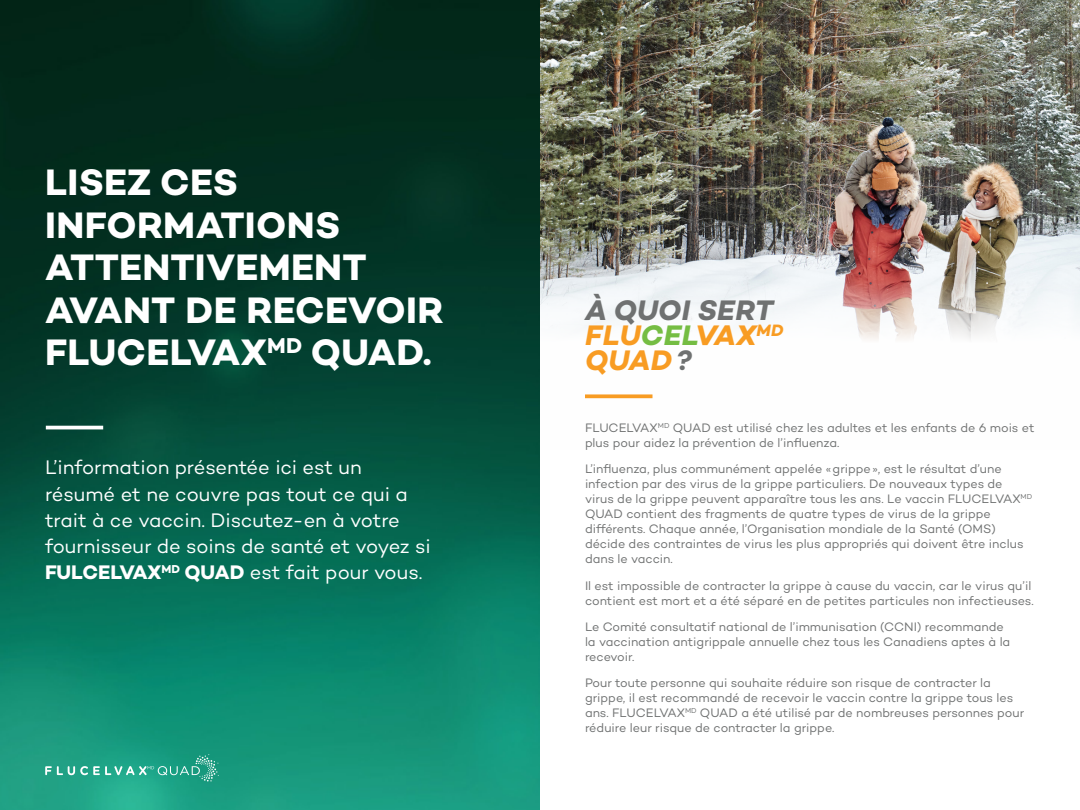
<style>
.page{position:relative;width:1080px;height:810px;background:#fff}
.page>*{position:absolute;margin:0;border:0;box-sizing:border-box;transform-origin:0 0}
.t1{font:700 37.5px/42.5px "Campton";letter-spacing:.005em;color:#fff}
.t2{font:italic 700 28.75px/25px "Campton";letter-spacing:.005em;color:#f89c23}
.t3{font:italic 700 28.75px "Campton";letter-spacing:.005em;color:#6f7171}
.t4{font:20px/26.2px "Campton";letter-spacing:-.005em;color:#fff}
.t5{font:12.5px/15px "Campton";letter-spacing:-.005em;color:#6f7171}
.s1{font-weight:700}
.s2{color:#75bd43}
.s3{color:#6f7171}
</style>
<div class="page">
<img style="left:0;top:0;width:540px;height:810px">
<img style="left:540px;top:0;width:540px;height:399px">
<hr style="left:46px;top:426px;width:57px;height:3px;background:#fff">
<svg style="left:585px;top:394px;width:67px;height:4px"></svg>
<svg style="left:45px;top:754px;width:174px;height:27px;background:#33aa90"></svg>
<p class="t1" style="left:45px;top:161px;width:400px">LISEZ CES<br>INFORMATIONS<br>ATTENTIVEMENT<br>AVANT DE RECEVOIR<br>FLUCELVAX<sup>MD</sup> QUAD.</p>
<p class="t4" style="left:45px;top:454px;width:387px">L’information présentée ici est un résumé et ne couvre pas tout ce qui a trait à ce vaccin. Discutez-en à votre fournisseur de soins de santé et voyez si <span class="s1">FULCELVAX</span><sup>MD</sup> <span class="s1">QUAD</span> est fait pour vous.</p>
<p class="t3" style="left:585px;top:292px;width:190px">À QUOI SERT</p>
<p class="t2" style="left:585px;top:323px;width:200px">FLU<span class="s2">CEL</span>VAX<sup>MD<br></sup>QUAD<span class="s3">?</span></p>
<p class="t5" style="left:585px;top:420px;width:451px">FLUCELVAX<sup>MD</sup> QUAD est utilisé chez les adultes et les enfants de 6 mois et plus pour aidez la prévention de l’influenza.</p>
<p class="t5" style="left:585px;top:461px;width:449px">L’influenza, plus communément appelée «grippe», est le résultat d’une infection par des virus de la grippe particuliers. De nouveaux types de virus de la grippe peuvent apparaître tous les ans. Le vaccin FLUCELVAX<sup>MD </sup>QUAD contient des fragments de quatre types de virus de la grippe différents. Chaque année, l’Organisation mondiale de la Santé (OMS) décide des contraintes de virus les plus appropriés qui doivent être inclus dans le vaccin.</p>
<p class="t5" style="left:585px;top:578px;width:450px">Il est impossible de contracter la grippe à cause du vaccin, car le virus qu’il contient est mort et a été séparé en de petites particules non infectieuses.</p>
<p class="t5" style="left:585px;top:619px;width:427px">Le Comité consultatif national de l’immunisation (CCNI) recommande la vaccination antigrippale annuelle chez tous les Canadiens aptes à la recevoir.</p>
<p class="t5" style="left:585px;top:675px;width:441px">Pour toute personne qui souhaite réduire son risque de contracter la grippe, il est recommandé de recevoir le vaccin contre la grippe tous les ans. FLUCELVAX<sup>MD</sup> QUAD a été utilisé par de nombreuses personnes pour réduire leur risque de contracter la grippe.</p>
</div>
